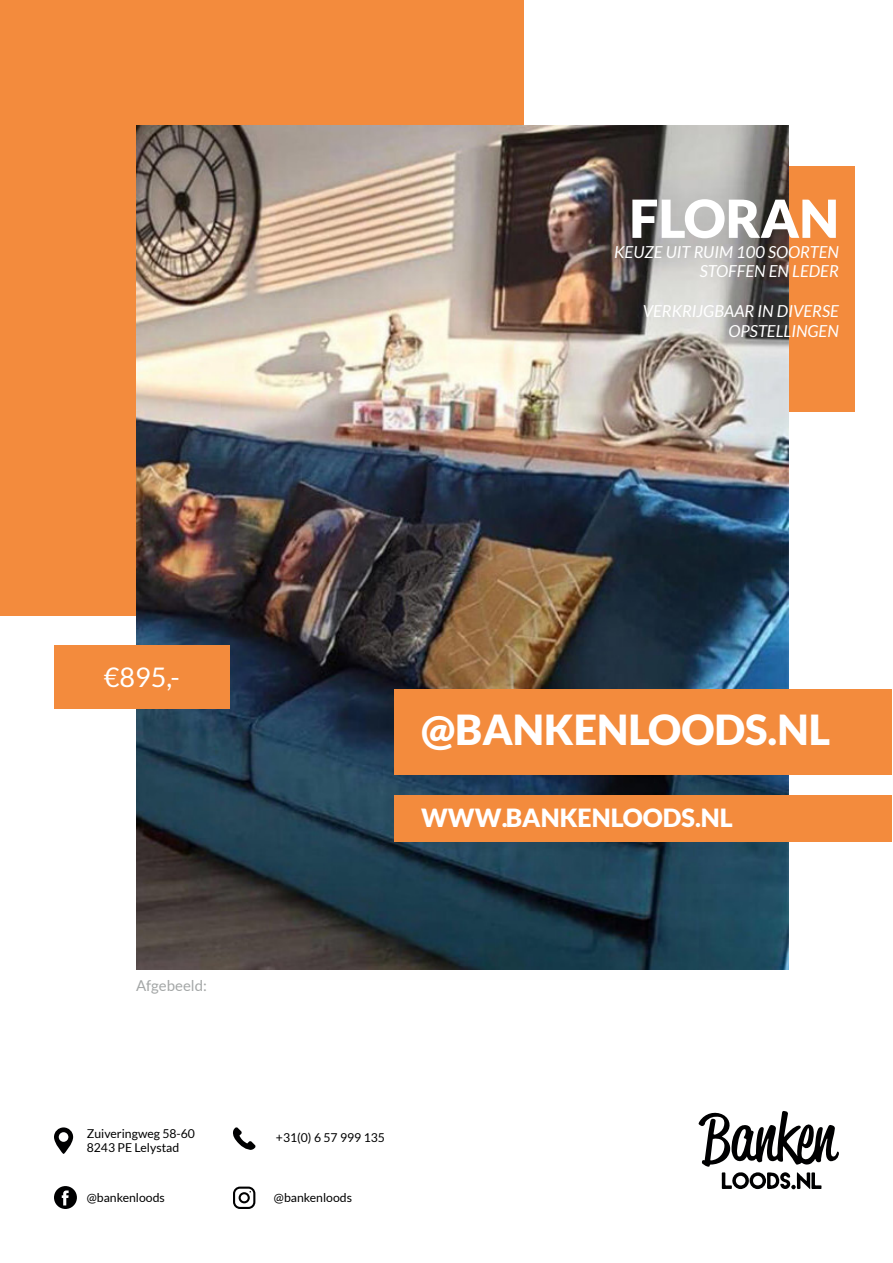
<style>
.page{position:relative;width:893px;height:1263px;background:#fff}
.page>*{position:absolute;margin:0;border:0;box-sizing:border-box;transform-origin:0 0}
.t1{font:900 52.5px "Lato";color:#fff}
.t2{font:900 41.4px "Lato";color:#fff}
.t3{font:27px "Lato";color:#fff}
.t4{font:900 25.05px "Lato";color:#fff}
.t5{font:italic 16.5px/19.8px "Lato";color:#fff;text-align:right}
.t6{font:15px "Lato";color:#a4a7a7}
.t7{font:12.3px/13.8px "Lato";color:#000001}
</style>
<div class="page">
<div style="left:619px;top:166px;width:236px;height:245px;background:#f38b3d"></div>
<div style="left:0;top:0;width:524px;height:616px;background:#f38b3d"></div>
<img style="left:136px;top:125px;width:653px;height:844px">
<div style="left:395px;top:689px;width:497px;height:85px;background:#f38b3d"></div>
<div style="left:395px;top:796px;width:497px;height:46px;background:#f38b3d"></div>
<div style="left:54px;top:645px;width:176px;height:64px;background:#f38b3d"></div>
<svg style="left:54px;top:1127px;width:19px;height:27px"></svg>
<svg style="left:54px;top:1186px;width:23px;height:23px"></svg>
<svg style="left:233px;top:1127px;width:23px;height:23px"></svg>
<svg style="left:233px;top:1186px;width:22px;height:23px"></svg>
<svg style="left:698px;top:1111px;width:141px;height:78px"></svg>
<p class="t1" style="left:629px;top:188px;width:211px">FLORAN</p>
<p class="t5" style="left:700px;top:262px;width:140px">STOFFEN EN LEDER</p>
<p class="t5" style="left:643px;top:302px;width:198px">VERKRIJGBAAR IN DIVERSE<br>OPSTELLINGEN</p>
<p class="t5" style="left:614px;top:242px;width:226px">KEUZE UIT RUIM 100 SOORTEN</p>
<p class="t3" style="left:104px;top:662px;width:77px">€895,-</p>
<p class="t6" style="left:136px;top:977px;width:72px">Afgebeeld:</p>
<p class="t7" style="left:87px;top:1126px;width:110px">Zuiveringweg 58-60<br>8243 PE Lelystad</p>
<p class="t7" style="left:87px;top:1190px;width:80px">@bankenloods</p>
<h2 class="t2" style="left:421px;top:706px;width:411px">@BANKENLOODS.NL</h2>
<h3 class="t4" style="left:421px;top:803px;width:313px">WWW.BANKENLOODS.NL</h3>
<p class="t7" style="left:276px;top:1131px;width:111px">+31(0) 6 57 999 135</p>
<p class="t7" style="left:274px;top:1190px;width:80px">@bankenloods</p>
</div>
